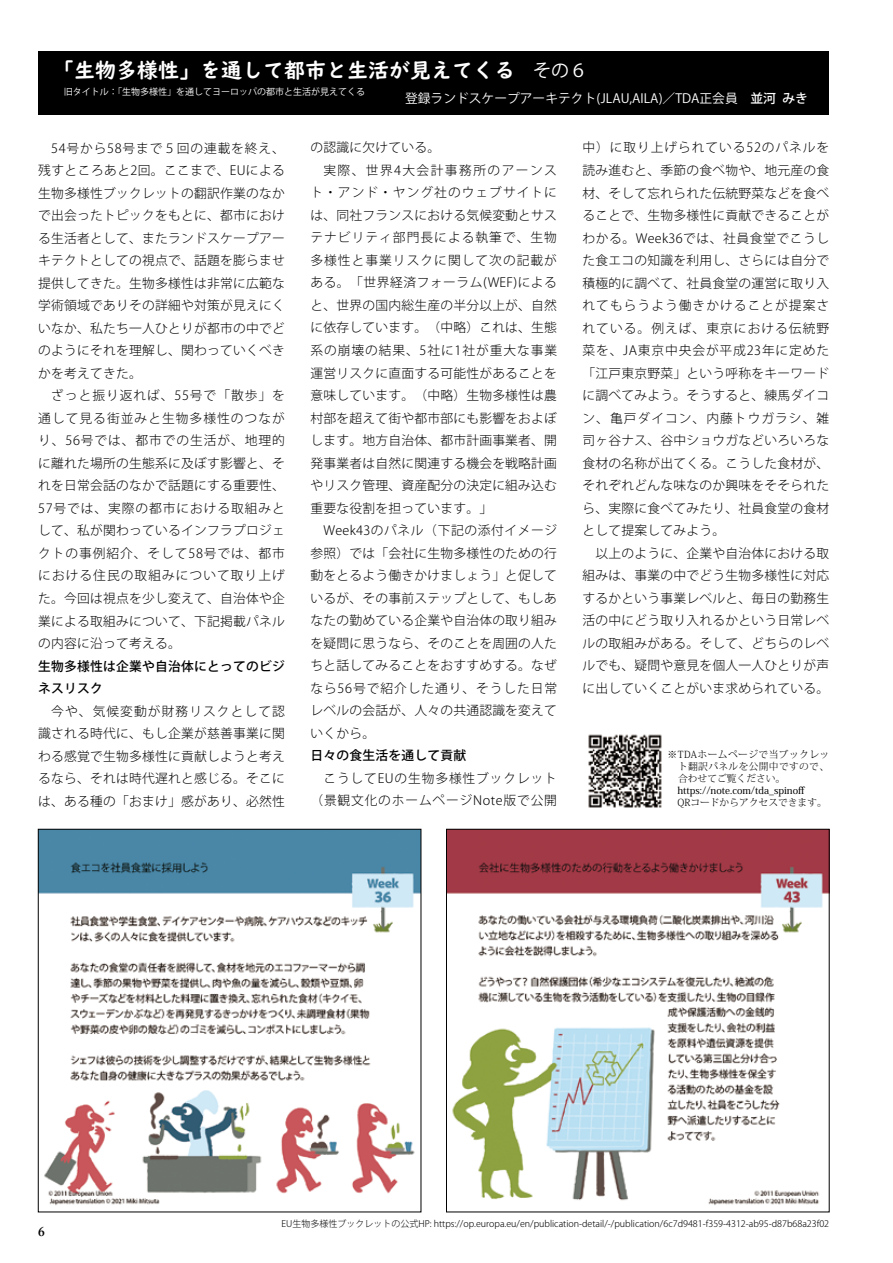
<style>
.page{position:relative;width:893px;height:1263px;background:#fff}
.page>*{position:absolute;margin:0;border:0;box-sizing:border-box;transform-origin:0 0}
.t1{font:21px "UD Digi Kyokasho N B";color:#fff}
.t2{font:600 13.5px "Adobe Caslon Pro";color:#000}
.t3{font:300 12.75px/22.5px "Koz Go Pro";letter-spacing:.02em;color:#000;text-align:justify}
.t4{font:300 12.75px "Koz Go Pro";letter-spacing:.08em;color:#000}
.t5{font:300 12.75px "Koz Go Pro";letter-spacing:.07em;color:#000}
.t6{font:300 12.75px/22.5px "Koz Go Pro";letter-spacing:.065em;color:#000;text-align:right}
.t7{font:12.75px "Koz Go Pro";color:#fff}
.t8{font:500 12.75px/22.5px "Koz Go Pro";letter-spacing:.02em;color:#000}
.t9{font:300 12.75px "Koz Go Pro";letter-spacing:.04em;color:#000}
.t10{font:300 12.75px "Koz Go Pro";letter-spacing:.045em;color:#000}
.t11{font:300 12.75px "Koz Go Pro";letter-spacing:.11em;color:#000}
.t12{font:300 9.75px/12px "Koz Min Pro";letter-spacing:.035em;color:#000;text-align:justify}
.t13{font:500 9.75px "Koz Min Pro";color:#000}
.t14{font:300 9.75px "Koz Min Pro";color:#000}
.t15{font:300 9px "Koz Go Pro";color:#000}
.t16{font:9px "Koz Go Pro";color:#fff}
.s1{font-family:"Koz Go Pro";font-size:18px}
.s2{font-weight:500}
</style>
<div class="page">
<img style="left:588px;top:734px;width:74px;height:74px">
<div style="left:38px;top:51px;width:791px;height:64px;background:#000"></div>
<img style="left:40px;top:831px;width:379px;height:375px">
<div style="left:38px;top:829px;width:383px;height:383px;border:1px solid #000"></div>
<img style="left:448px;top:831px;width:379px;height:374px">
<div style="left:446px;top:829px;width:383px;height:383px;border:1px solid #000"></div>
<h1 class="t1" style="left:53px;top:58px;width:535px">「生物多様性」を通して都市と生活が見えてくる<span class="s1">　その６</span></h1>
<p class="t16" style="left:64px;top:86px;width:303px">旧タイトル：「生物多様性」を通してヨーロッパの都市と生活が見えてくる</p>
<p class="t7" style="left:405px;top:90px;width:404px">登録ランドスケープアーキテクト(JLAU,AILA)／TDA正会員　<span class="s2">並河 みき</span></p>
<p class="t3" style="left:38px;top:137px;width:248px;text-indent:13px">54号から58号まで５回の連載を終え、残すところあと2回。ここまで、EUによる生物多様性ブックレットの翻訳作業のなかで出会ったトピックをもとに、都市における生活者として、またランドスケープアーキテクトとしての視点で、話題を膨らませ提供してきた。生物多様性は非常に広範な学術領域でありその詳細や対策が見えにくいなか、私たち一人ひとりが都市の中でどのようにそれを理解し、関わっていくべきかを考えてきた。</p>
<p class="t3" style="left:38px;top:384px;width:248px;text-indent:13px">ざっと振り返れば、55号で「散歩」を通して見る街並みと生物多様性のつながり、56号では、都市での生活が、地理的に離れた場所の生態系に及ぼす影響と、それを日常会話のなかで話題にする重要性、57号では、実際の都市における取組みとして、私が関わっているインフラプロジェクトの事例紹介、そして58号では、都市における住民の取組みについて取り上げた。今回は視点を少し変えて、自治体や企業による取組みについて、下記掲載パネルの内容に沿って考える。</p>
<p class="t8" style="left:38px;top:655px;width:248px">生物多様性は企業や自治体にとってのビジネスリスク</p>
<p class="t3" style="left:38px;top:700px;width:248px;text-indent:13px">今や、気候変動が財務リスクとして認識される時代に、もし企業が慈善事業に関わる感覚で生物多様性に貢献しようと考えるなら、それは時代遅れと感じる。そこには、ある種の「おまけ」感があり、必然性</p>
<p class="t3" style="left:310px;top:136px;width:131px">の認識に欠けている。</p>
<p class="t11" style="left:323px;top:162px;width:235px">実際、世界4大会計事務所のアーンス</p>
<p class="t4" style="left:310px;top:184px;width:248px">ト・アンド・ヤング社のウェブサイトに</p>
<p class="t3" style="left:310px;top:204px;width:248px">は、同社フランスにおける気候変動とサス</p>
<p class="t4" style="left:310px;top:229px;width:248px">テナビリティ部門長による執筆で、生物</p>
<p class="t4" style="left:310px;top:252px;width:248px">多様性と事業リスクに関して次の記載が</p>
<p class="t9" style="left:310px;top:274px;width:248px">ある。「世界経済フォーラム(WEF)による</p>
<p class="t3" style="left:310px;top:294px;width:248px">と、世界の国内総生産の半分以上が、自然</p>
<p class="t3" style="left:310px;top:317px;width:248px">に依存しています。（中略）これは、生態</p>
<p class="t5" style="left:310px;top:342px;width:248px">系の崩壊の結果、5社に1社が重大な事業</p>
<p class="t3" style="left:310px;top:362px;width:248px">運営リスクに直面する可能性があることを</p>
<p class="t3" style="left:310px;top:384px;width:248px">意味しています。（中略）生物多様性は農</p>
<p class="t3" style="left:310px;top:407px;width:248px">村部を超えて街や都市部にも影響をおよぼ</p>
<p class="t3" style="left:310px;top:429px;width:248px">します。地方自治体、都市計画事業者、開</p>
<p class="t3" style="left:310px;top:452px;width:248px">発事業者は自然に関連する機会を戦略計画</p>
<p class="t3" style="left:310px;top:474px;width:248px">やリスク管理、資産配分の決定に組み込む</p>
<p class="t3" style="left:310px;top:497px;width:183px">重要な役割を担っています。」</p>
<p class="t10" style="left:323px;top:522px;width:235px">Week43のパネル（下記の添付イメージ</p>
<p class="t3" style="left:310px;top:542px;width:248px">参照）では「会社に生物多様性のための行</p>
<p class="t3" style="left:310px;top:564px;width:248px">動をとるよう働きかけましょう」と促して</p>
<p class="t3" style="left:310px;top:587px;width:248px">いるが、その事前ステップとして、もしあ</p>
<p class="t3" style="left:310px;top:609px;width:248px">なたの勤めている企業や自治体の取り組み</p>
<p class="t3" style="left:310px;top:632px;width:248px">を疑問に思うなら、そのことを周囲の人た</p>
<p class="t3" style="left:310px;top:654px;width:248px">ちと話してみることをおすすめする。なぜ</p>
<p class="t5" style="left:310px;top:680px;width:248px">なら56号で紹介した通り、そうした日常</p>
<p class="t3" style="left:310px;top:699px;width:248px">レベルの会話が、人々の共通認識を変えて</p>
<p class="t3" style="left:310px;top:722px;width:66px">いくから。</p>
<p class="t8" style="left:310px;top:745px;width:157px">日々の食生活を通して貢献</p>
<p class="t6" style="left:310px;top:767px;width:248px">こうしてEUの生物多様性ブックレット（景観文化のホームページNote版で公開</p>
<p class="t3" style="left:583px;top:137px;width:248px">中）に取り上げられている52のパネルを読み進むと、季節の食べ物や、地元産の食材、そして忘れられた伝統野菜などを食べることで、生物多様性に貢献できることがわかる。Week36では、社員食堂でこうした食エコの知識を利用し、さらには自分で積極的に調べて、社員食堂の運営に取り入れてもらうよう働きかけることが提案されている。例えば、東京における伝統野菜を、JA東京中央会が平成23年に定めた「江戸東京野菜」という呼称をキーワードに調べてみよう。そうすると、練馬ダイコン、亀戸ダイコン、内藤トウガラシ、雑司ヶ谷ナス、谷中ショウガなどいろいろな食材の名称が出てくる。こうした食材が、それぞれどんな味なのか興味をそそられたら、実際に食べてみたり、社員食堂の食材として提案してみよう。</p>
<p class="t3" style="left:583px;top:542px;width:248px;text-indent:13px">以上のように、企業や自治体における取組みは、事業の中でどう生物多様性に対応するかという事業レベルと、毎日の勤務生活の中にどう取り入れるかという日常レベルの取組みがある。そして、どちらのレベルでも、疑問や意見を個人一人ひとりが声に出していくことがいま求められている。</p>
<p class="t12" style="left:678px;top:748px;width:153px;text-indent:-11px">※TDAホームページで当ブックレット翻訳パネルを公開中ですので、合わせてご覧ください。</p>
<p class="t13" style="left:668px;top:783px;width:139px">　https://note.com/tda_spinoff</p>
<p class="t14" style="left:668px;top:795px;width:161px">　QRコードからアクセスできます。</p>
<p class="t2" style="left:38px;top:1223px;width:8px">6</p>
<p class="t15" style="left:282px;top:1217px;width:549px">EU生物多様性ブックレットの公式HP: https://op.europa.eu/en/publication-detail/-/publication/6c7d9481-f359-4312-ab95-d87b68a23f02</p>
</div>
